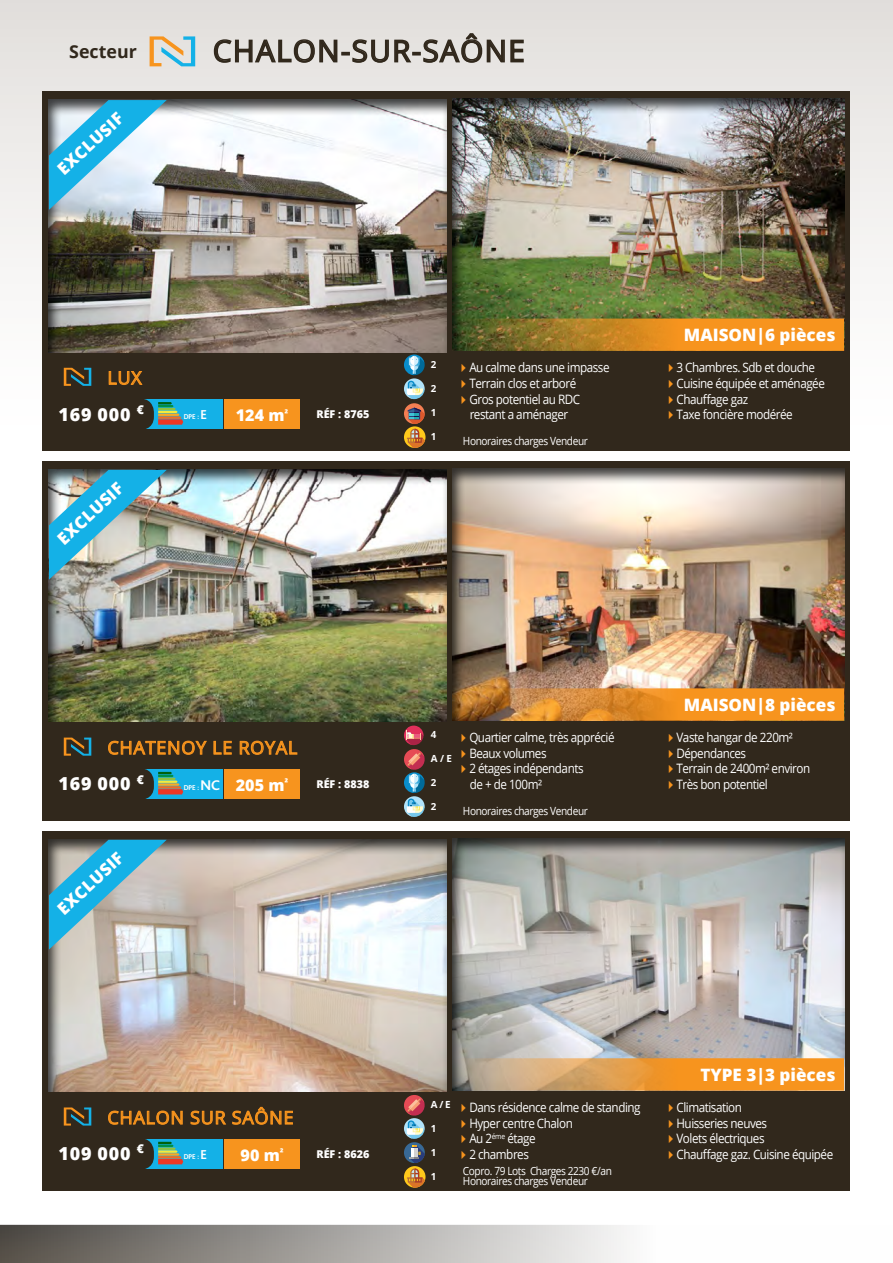
<style>
.page{position:relative;width:893px;height:1263px;background:#fff}
.page>*{position:absolute;margin:0;border:0;box-sizing:border-box;transform-origin:0 0}
.t1{font:29.85px "Open Sans";letter-spacing:.04em;color:#31281c}
.t2{font:18px "Open Sans";letter-spacing:.04em;color:#f7941e}
.t3{font:800 18px "Open Sans";letter-spacing:.04em;color:#fff}
.t4{font:700 17.85px "Open Sans";color:#31281c}
.t5{font:800 17.1px "Open Sans";color:#fff}
.t6{font:800 16.95px "Open Sans";color:#fff}
.t7{font:800 16.2px "Open Sans";color:#fff}
.t8{font:12.9px/15.6px "Open Sans";letter-spacing:-.04em;color:#fff;scale:.9 1}
.t9{font:800 12.15px "Open Sans";color:#fff}
.t10{font:11.25px/9.6px "Open Sans";letter-spacing:-.04em;color:#fff;scale:.9 1}
.t11{font:800 10.8px "Open Sans";color:#fff}
.t12{font:700 9.75px "Open Sans";color:#fff}
.t13{font:700 7.35px "Bliss";color:#fff}
.s1{font-size:13.5px}
.s2{font-size:14.7px}
.s3{font-family:"Open Sans";font-weight:800;font-size:16.2px}
</style>
<div class="page">
<div style="left:0;top:0;width:893px;height:691px;background:linear-gradient(to bottom,#e6e3e0,#fff)"></div>
<div style="left:0;top:1223px;width:893px;height:40px;background:#000;opacity:.65"></div>
<div style="left:43px;top:92px;width:807px;height:359px;background:#31281c"></div>
<div style="left:48px;top:99px;width:399px;height:254px;background:#000;opacity:.75"></div>
<div style="left:452px;top:98px;width:393px;height:253px;background:#000;opacity:.75"></div>
<svg style="left:439px;top:319px;width:405px;height:32px"></svg>
<div style="left:224px;top:399px;width:76px;height:30px;background:#f7941e"></div>
<div style="left:142px;top:399px;width:80px;height:30px;background:#14b1e7"></div>
<svg style="left:142px;top:399px;width:41px;height:30px"></svg>
<svg style="left:404px;top:354px;width:21px;height:45px"></svg>
<svg style="left:404px;top:403px;width:21px;height:21px"></svg>
<svg style="left:404px;top:426px;width:21px;height:22px"></svg>
<svg style="left:407px;top:408px;width:18px;height:40px"></svg>
<svg style="left:64px;top:368px;width:27px;height:18px"></svg>
<svg style="left:108px;top:371px;width:35px;height:14px"></svg>
<svg style="left:49px;top:100px;width:118px;height:110px"></svg>
<div style="left:43px;top:461px;width:807px;height:360px;background:#31281c"></div>
<div style="left:48px;top:469px;width:399px;height:254px;background:#000;opacity:.75"></div>
<div style="left:452px;top:468px;width:393px;height:253px;background:#000;opacity:.75"></div>
<svg style="left:439px;top:688px;width:405px;height:33px"></svg>
<div style="left:224px;top:769px;width:76px;height:30px;background:#f7941e"></div>
<div style="left:142px;top:769px;width:80px;height:30px;background:#14b1e7"></div>
<svg style="left:142px;top:769px;width:41px;height:30px"></svg>
<svg style="left:404px;top:726px;width:21px;height:91px"></svg>
<svg style="left:64px;top:738px;width:27px;height:18px"></svg>
<svg style="left:108px;top:740px;width:124px;height:15px"></svg>
<svg style="left:239px;top:740px;width:59px;height:15px"></svg>
<img style="left:49px;top:470px;width:118px;height:110px">
<div style="left:43px;top:831px;width:807px;height:359px;background:#31281c"></div>
<div style="left:48px;top:839px;width:399px;height:253px;background:#000;opacity:.75"></div>
<div style="left:452px;top:838px;width:393px;height:253px;background:#000;opacity:.75"></div>
<svg style="left:439px;top:1058px;width:405px;height:32px"></svg>
<div style="left:224px;top:1139px;width:76px;height:30px;background:#f7941e"></div>
<div style="left:142px;top:1139px;width:80px;height:30px;background:#14b1e7"></div>
<svg style="left:142px;top:1139px;width:41px;height:30px"></svg>
<svg style="left:404px;top:1095px;width:21px;height:44px"></svg>
<svg style="left:404px;top:1142px;width:21px;height:21px"></svg>
<svg style="left:404px;top:1166px;width:21px;height:22px"></svg>
<svg style="left:407px;top:1146px;width:18px;height:42px"></svg>
<svg style="left:64px;top:1107px;width:27px;height:18px"></svg>
<svg style="left:108px;top:1110px;width:75px;height:15px"></svg>
<svg style="left:190px;top:1106px;width:103px;height:19px"></svg>
<svg style="left:49px;top:840px;width:118px;height:109px"></svg>
<svg style="left:213px;top:32px;width:311px;height:32px"></svg>
<svg style="left:150px;top:36px;width:45px;height:30px"></svg>
<h3 class="t4" style="left:69px;top:38px;width:69px">Secteur</h3>
<h1 class="t1" style="left:213px;top:30px;width:314px">CHALON-SUR-SAÔNE</h1>
<h3 class="t6" style="left:51px;top:162px;width:84px;rotate:-43deg">EXCLUSIF</h3>
<h2 class="t2" style="left:107px;top:365px;width:36px">LUX</h2>
<p class="t9" style="left:137px;top:400px;width:9px">€</p>
<h2 class="t3" style="left:59px;top:400px;width:74px">169 000</h2>
<p class="t13" style="left:184px;top:413px;width:25px">DPE : <span class="s1">E</span></p>
<p class="t7" style="left:236px;top:403px;width:54px">124 m<sup>²</sup></p>
<p class="t11" style="left:316px;top:406px;width:54px">RÉF : 8765</p>
<h3 class="t6" style="left:51px;top:532px;width:84px;rotate:-43deg">EXCLUSIF</h3>
<h2 class="t2" style="left:107px;top:735px;width:191px">CHATENOY LE ROYAL</h2>
<p class="t9" style="left:137px;top:770px;width:9px">€</p>
<h2 class="t3" style="left:59px;top:770px;width:74px">169 000</h2>
<p class="t13" style="left:184px;top:784px;width:106px">DPE : <span class="s2">NC</span> <span class="s3">205 m</span><sup>²</sup></p>
<p class="t11" style="left:316px;top:776px;width:54px">RÉF : 8838</p>
<h3 class="t6" style="left:51px;top:902px;width:84px;rotate:-43deg">EXCLUSIF</h3>
<h2 class="t2" style="left:107px;top:1105px;width:188px">CHALON SUR SAÔNE</h2>
<p class="t9" style="left:137px;top:1140px;width:9px">€</p>
<h2 class="t3" style="left:59px;top:1140px;width:74px">109 000</h2>
<p class="t13" style="left:184px;top:1153px;width:25px">DPE : <span class="s1">E</span></p>
<p class="t7" style="left:241px;top:1142px;width:45px">90 m<sup>²</sup></p>
<p class="t11" style="left:316px;top:1146px;width:54px">RÉF : 8626</p>
<p class="t12" style="left:431px;top:358px;width:7px">2</p>
<p class="t12" style="left:431px;top:382px;width:7px">2</p>
<p class="t12" style="left:431px;top:406px;width:7px">1</p>
<p class="t12" style="left:431px;top:430px;width:7px">1</p>
<h3 class="t5" style="left:684px;top:322px;width:153px">MAISON|6 pièces</h3>
<p class="t8" style="left:469px;top:360px;width:157px">Au calme dans une impasse<br>Terrain clos et arboré<br>Gros potentiel au RDC restant a aménager</p>
<p class="t8" style="left:676px;top:360px;width:166px">3 Chambres. Sdb et douche<br>Cuisine équipée et aménagée<br>Chauffage gaz<br>Taxe foncière modérée</p>
<p class="t10" style="left:463px;top:436px;width:140px">Honoraires charges Vendeur</p>
<p class="t12" style="left:431px;top:728px;width:7px">4</p>
<p class="t12" style="left:431px;top:752px;width:22px">A/E</p>
<p class="t12" style="left:431px;top:776px;width:7px">2</p>
<p class="t12" style="left:431px;top:800px;width:7px">2</p>
<h3 class="t5" style="left:684px;top:691px;width:153px">MAISON|8 pièces</h3>
<p class="t8" style="left:469px;top:729px;width:163px">Quartier calme, très apprécié<br>Beaux volumes<br>2 étages indépendants<br>de + de 100m²</p>
<p class="t8" style="left:676px;top:729px;width:150px">Vaste hangar de 220m²<br>Dépendances<br>Terrain de 2400m² environ<br>Très bon potentiel</p>
<p class="t10" style="left:463px;top:806px;width:140px">Honoraires charges Vendeur</p>
<p class="t12" style="left:431px;top:1097px;width:21px">A/E</p>
<p class="t12" style="left:431px;top:1121px;width:7px">1</p>
<p class="t12" style="left:431px;top:1145px;width:7px">1</p>
<p class="t12" style="left:431px;top:1169px;width:7px">1</p>
<h3 class="t5" style="left:700px;top:1061px;width:137px">TYPE 3|3 pièces</h3>
<p class="t8" style="left:469px;top:1099px;width:192px">Dans résidence calme de standing<br>Hyper centre Chalon<br>Au 2<sup>éme</sup> étage<br>2 chambres</p>
<p class="t8" style="left:676px;top:1099px;width:176px">Climatisation<br>Huisseries neuves<br>Volets électriques<br>Chauffage gaz. Cuisine équipée</p>
<p class="t10" style="left:463px;top:1166px;width:167px">Copro. 79 Lots Charges 2230 €/an<br>Honoraires charges Vendeur</p>
</div>
